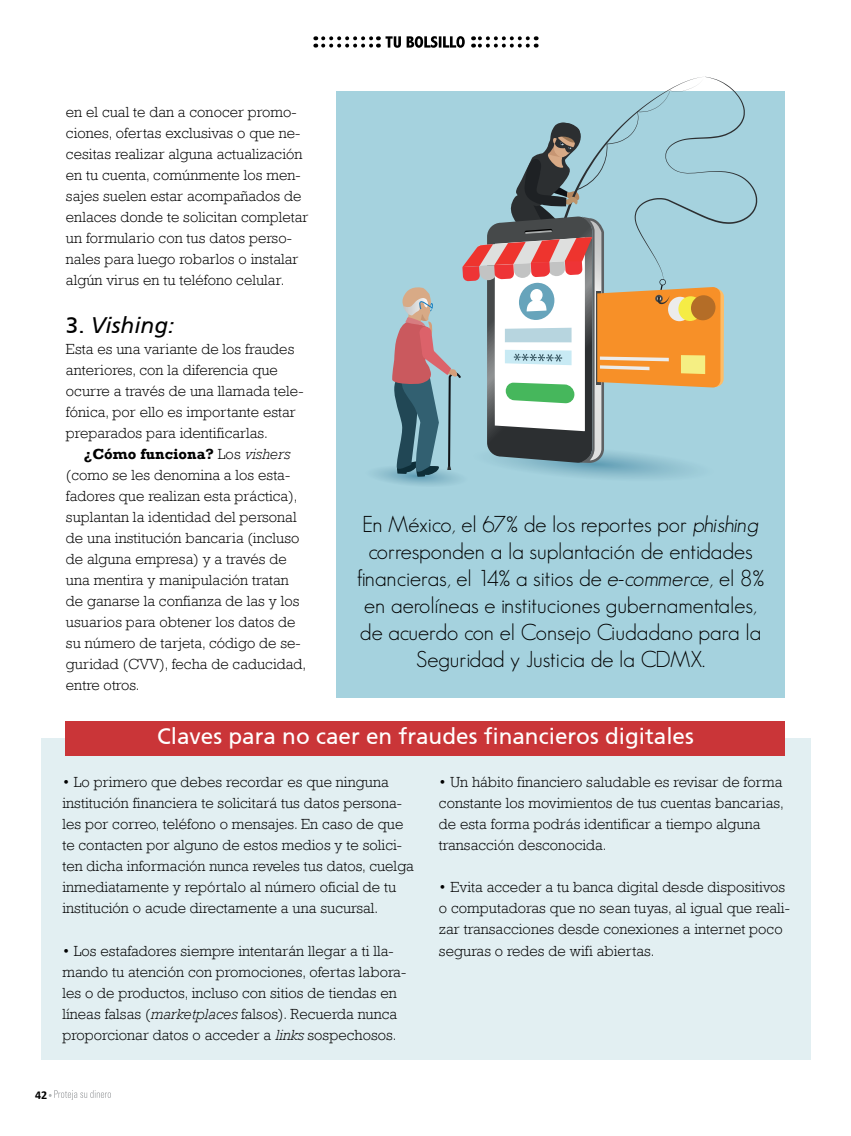
<style>
.page{position:relative;width:851px;height:1136px;background:#fff}
.page>*{position:absolute;margin:0;border:0;box-sizing:border-box;transform-origin:0 0}
.t1{font:300 22.5px/27px "Geosans";color:#000;text-align:center}
.t2{font:22.5px "Frutiger CE";color:#fff}
.t3{font:italic 22.5px "Frutiger CE";color:#000}
.t4{font:300 15px/21px "Rockwell";letter-spacing:.005em;color:#000}
.t5{font:700 12px "Calibri";color:#000}
.s1{font-style:normal}
.s2{font-weight:700}
.s3{font-style:italic}
</style>
<div class="page">
<svg style="left:49px;top:1090px;width:62px;height:9px"></svg>
<svg style="left:323px;top:36px;width:56px;height:12px"></svg>
<svg style="left:473px;top:36px;width:54px;height:12px"></svg>
<svg style="left:385px;top:36px;width:79px;height:12px"></svg>
<div style="left:41px;top:738px;width:769px;height:321px;background:#e2eff2"></div>
<div style="left:66px;top:721px;width:718px;height:34px;background:#ca3538"></div>
<div style="left:336px;top:91px;width:448px;height:606px;background:#a5d2de"></div>
<svg style="left:376px;top:77px;width:381px;height:408px"></svg>
<p class="t4" style="left:66px;top:101px;width:244px">en el cual te dan a conocer promo&shy;ciones, ofertas exclusivas o que ne&shy;cesitas realizar alguna actualización en tu cuenta, comúnmente los men&shy;sajes suelen estar acompañados de enlaces donde te solicitan completar un formulario con tus datos perso&shy;nales para luego robarlos o instalar algún virus en tu teléfono celular.</p>
<h1 class="t3" style="left:66px;top:312px;width:110px"><span class="s1">3.</span> Vishing:</h1>
<p class="t4" style="left:66px;top:338px;width:239px">Esta es una variante de los fraudes anteriores, con la diferencia que ocurre a través de una llamada tele&shy;fónica, por ello es importante estar preparados para identificarlas.</p>
<p class="t4" style="left:66px;top:443px;width:242px;text-indent:18px"><span class="s2">¿Cómo funciona?</span> Los <span class="s3">vishers </span>(como se les denomina a los esta&shy;fadores que realizan esta práctica), suplantan la identidad del personal de una institución bancaria (incluso de alguna empresa) y a través de una mentira y manipulación tratan de ganarse la confianza de las y los usuarios para obtener los datos de su número de tarjeta, código de se&shy;guridad (CVV), fecha de caducidad, entre otros.</p>
<p class="t1" style="left:357px;top:510px;width:409px">En México, el 67% de los reportes por <span class="s3">phishing </span>corresponden a la suplantación de entidades financieras, el 14% a sitios de <span class="s3">e-commerce</span>, el 8% en aerolíneas e instituciones gubernamentales, de acuerdo con el Consejo Ciudadano para la Seguridad y Justicia de la CDMX.</p>
<h1 class="t2" style="left:157px;top:723px;width:538px">Claves para no caer en fraudes financieros digitales</h1>
<p class="t4" style="left:62px;top:771px;width:353px">• Lo primero que debes recordar es que ninguna institución financiera te solicitará tus datos persona&shy;les por correo, teléfono o mensajes. En caso de que te contacten por alguno de estos medios y te solici&shy;ten dicha información nunca reveles tus datos, cuelga inmediatamente y repórtalo al número oficial de tu institución o acude directamente a una sucursal.</p>
<p class="t4" style="left:62px;top:939px;width:345px">• Los estafadores siempre intentarán llegar a ti lla&shy;mando tu atención con promociones, ofertas labora&shy;les o de productos, incluso con sitios de tiendas en líneas falsas (<span class="s3">marketplaces</span> falsos). Recuerda nunca proporcionar datos o acceder a <span class="s3">links</span> sospechosos.</p>
<p class="t4" style="left:439px;top:771px;width:346px">• Un hábito financiero saludable es revisar de forma constante los movimientos de tus cuentas bancarias, de esta forma podrás identificar a tiempo alguna transacción desconocida.</p>
<p class="t4" style="left:439px;top:876px;width:352px">• Evita acceder a tu banca digital desde dispositivos o computadoras que no sean tuyas, al igual que reali&shy;zar transacciones desde conexiones a internet poco seguras o redes de wifi abiertas.</p>
<p class="t5" style="left:35px;top:1086px;width:14px">42</p>
</div>
